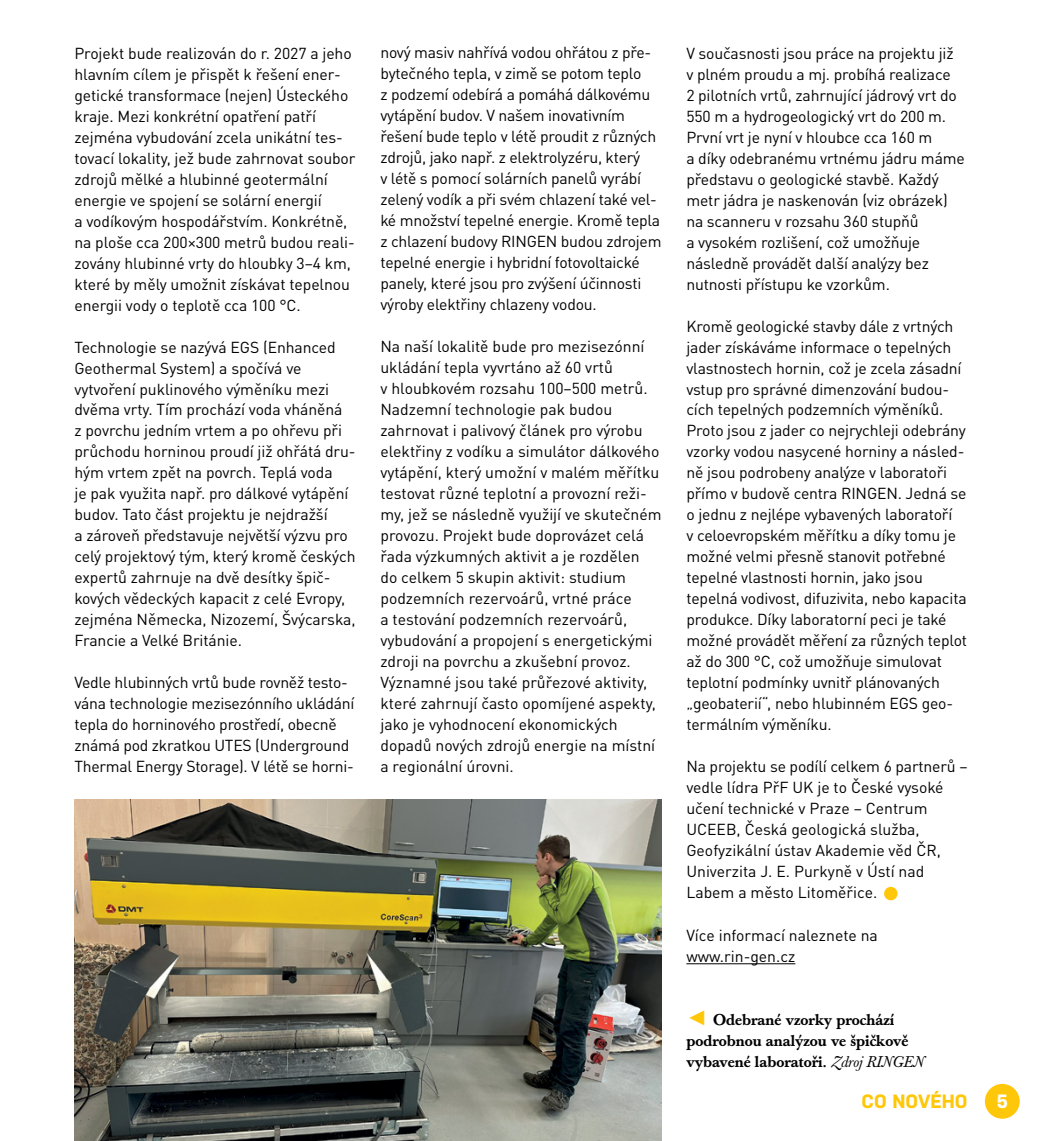
<style>
.page{position:relative;width:1042px;height:1141px;background:#fff}
.page>*{position:absolute;margin:0;border:0;box-sizing:border-box;transform-origin:0 0}
.t1{font:54.25px "Arial";color:#ffc709}
.t2{font:700 19.25px "Nudista";color:#ffc709}
.t3{font:700 19.25px "Nudista";color:#fff}
.t4{font:15.75px/21px "DIN Pro";letter-spacing:-.01em;color:#000}
.t5{font:500 15.4px/21px "Baskerville Book Pro";color:#000}
.s1{font-family:"Arial";font-weight:400;font-size:21px;color:#ffc709}
.s2{font-weight:400;font-style:italic}
</style>
<div class="page">
<hr style="left:686px;top:963px;width:109px;height:1px;background:#000">
<img style="left:74px;top:800px;width:587px;height:341px">
<div style="left:985px;top:1084px;width:34px;height:35px;background:#ffc709;border-radius:50%"></div>
<p class="t4" style="left:74px;top:41px;width:283px">Projekt bude realizován do r. 2027 a jeho hlavním cílem je přispět k řešení ener&shy;getické transformace (nejen) Ústeckého kraje. Mezi konkrétní opatření patří zejména vybudování zcela unikátní tes&shy;tovací lokality, jež bude zahrnovat soubor zdrojů mělké a hlubinné geotermální energie ve spojení se solární energií<br>a vodíkovým hospodářstvím. Konkrétně, na ploše cca 200×300 metrů budou reali&shy;zovány hlubinné vrty do hloubky 3–4 km, které by měly umožnit získávat tepelnou energii vody o teplotě cca 100 °C.</p>
<p class="t4" style="left:74px;top:335px;width:283px">Technologie se nazývá EGS (Enhanced Geothermal System) a spočívá ve vytvoření puklinového výměníku mezi dvěma vrty. Tím prochází voda vháněná<br>z povrchu jedním vrtem a po ohřevu při průchodu horninou proudí již ohřátá dru&shy;hým vrtem zpět na povrch. Teplá voda<br>je pak využita např. pro dálkové vytápění budov. Tato část projektu je nejdražší<br>a zároveň představuje největší výzvu pro celý projektový tým, který kromě českých expertů zahrnuje na dvě desítky špič&shy;kových vědeckých kapacit z celé Evropy, zejména Německa, Nizozemí, Švýcarska, Francie a Velké Británie.</p>
<p class="t4" style="left:74px;top:671px;width:282px">Vedle hlubinných vrtů bude rovněž testo&shy;vána technologie mezisezónního ukládání tepla do horninového prostředí, obecně známá pod zkratkou UTES (Underground Thermal Energy Storage). V létě se horni-</p>
<p class="t4" style="left:380px;top:41px;width:283px">nový masiv nahřívá vodou ohřátou z pře&shy;bytečného tepla, v zimě se potom teplo<br>z podzemí odebírá a pomáhá dálkovému vytápění budov. V našem inovativním řešení bude teplo v létě proudit z různých zdrojů, jako např. z elektrolyzéru, který<br>v létě s pomocí solárních panelů vyrábí zelený vodík a při svém chlazení také vel&shy;ké množství tepelné energie. Kromě tepla z chlazení budovy RINGEN budou zdrojem tepelné energie i hybridní fotovoltaické panely, které jsou pro zvýšení účinnosti výroby elektřiny chlazeny vodou.</p>
<p class="t4" style="left:380px;top:335px;width:283px">Na naší lokalitě bude pro mezisezónní ukládání tepla vyvrtáno až 60 vrtů<br>v hloubkovém rozsahu 100–500 metrů.<br>Nadzemní technologie pak budou zahrnovat i palivový článek pro výrobu elektřiny z vodíku a simulátor dálkového vytápění, který umožní v malém měřítku testovat různé teplotní a provozní reži&shy;my, jež se následně využijí ve skutečném provozu. Projekt bude doprovázet celá řada výzkumných aktivit a je rozdělen<br>do celkem 5 skupin aktivit: studium podzemních rezervoárů, vrtné práce<br>a testování podzemních rezervoárů, vybudování a propojení s energetickými zdroji na povrchu a zkušební provoz.<br>Významné jsou také průřezové aktivity, které zahrnují často opomíjené aspekty, jako je vyhodnocení ekonomických dopadů nových zdrojů energie na místní a regionální úrovni.</p>
<p class="t4" style="left:686px;top:41px;width:280px">V současnosti jsou práce na projektu již<br>v plném proudu a mj. probíhá realizace<br>2 pilotních vrtů, zahrnující jádrový vrt do 550 m a hydrogeologický vrt do 200 m.<br>První vrt je nyní v hloubce cca 160 m<br>a díky odebranému vrtnému jádru máme představu o geologické stavbě. Každý metr jádra je naskenován (viz obrázek) na scanneru v rozsahu 360 stupňů<br>a vysokém rozlišení, což umožňuje následně provádět další analýzy bez nutnosti přístupu ke vzorkům.</p>
<p class="t4" style="left:686px;top:314px;width:282px">Kromě geologické stavby dále z vrtných jader získáváme informace o tepelných vlastnostech hornin, což je zcela zásadní vstup pro správné dimenzování budou&shy;cích tepelných podzemních výměníků.<br>Proto jsou z jader co nejrychleji odebrány vzorky vodou nasycené horniny a násled&shy;ně jsou podrobeny analýze v laboratoři přímo v budově centra RINGEN. Jedná se o jednu z nejlépe vybavených laboratoří<br>v celoevropském měřítku a díky tomu je možné velmi přesně stanovit potřebné tepelné vlastnosti hornin, jako jsou tepelná vodivost, difuzivita, nebo kapacita produkce. Díky laboratorní peci je také možné provádět měření za různých teplot až do 300 °C, což umožňuje simulovat teplotní podmínky uvnitř plánovaných „geobaterií“, nebo hlubinném EGS geo&shy;termálním výměníku.</p>
<p class="t4" style="left:686px;top:755px;width:283px">Na projektu se podílí celkem 6 partnerů – vedle lídra PřF UK je to České vysoké učení technické v Praze – Centrum UCEEB, Česká geologická služba, Geofyzikální ústav Akademie věd ČR, Univerzita J. E. Purkyně v Ústí nad Labem a město Litoměřice.</p>
<h1 class="t1" style="left:881px;top:858px;width:20px">•</h1>
<p class="t4" style="left:686px;top:923px;width:193px">Více informací naleznete na www.rin-gen.cz</p>
<p class="t5" style="left:686px;top:1009px;width:239px"><span class="s1">◄</span> Odebrané vzorky prochází podrobnou analýzou ve špičkově vybavené laboratoři. <span class="s2">Zdroj RINGEN</span></p>
<p class="t2" style="left:861px;top:1091px;width:107px">CO NOVÉHO</p>
<p class="t3" style="left:996px;top:1091px;width:13px">5</p>
</div>
